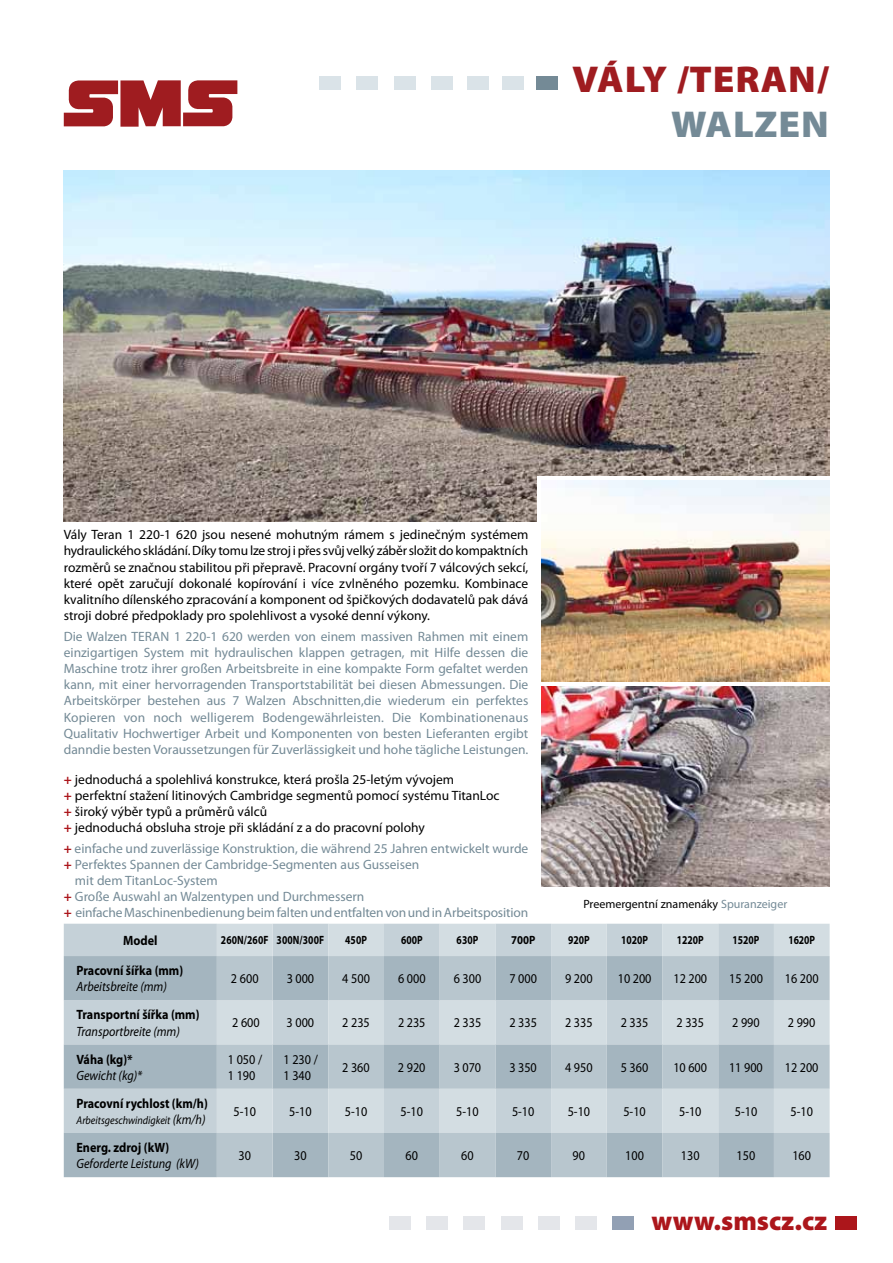
<style>
.page{position:relative;width:893px;height:1263px;background:#fff}
.page>*{position:absolute;margin:0;border:0;box-sizing:border-box;transform-origin:0 0}
.t1{font:900 37.5px "Myriad Pro";letter-spacing:.02em;color:#9f1c20;scale:1.05 1}
.t2{font:900 37.5px "Myriad Pro";letter-spacing:.02em;color:#748a96;scale:1.05 1}
.t3{font:900 27px "Myriad Pro";color:#ac161b}
.t4{font:13.5px/16.2px "Myriad Pro";color:#748a96;text-align:justify}
.t5{font:13.5px/16.2px "Myriad Pro";color:#000;text-align:justify}
.t6{font:13.5px/16.2px "Myriad Pro";color:#000;scale:.9 1}
.t7{font:700 13.5px "Myriad Pro";color:#000;scale:.9 1}
.t8{font:italic 13.5px "Myriad Pro";color:#000;scale:.9 1}
.t9{font:700 12px "Myriad Pro";color:#000;scale:.8 1}
.t10{font:12px "Myriad Pro";color:#000}
.t11{font:700 12px "Myriad Pro";color:#000;scale:.9 1}
.t12{font:italic 11.25px "Myriad Pro";color:#000;scale:.9 1}
.s1{font-weight:700;color:#ac161b}
.s2{color:#748a96}
.s3{font-size:13.5px}
</style>
<div class="page">
<svg style="left:64px;top:80px;width:173px;height:47px"></svg>
<div style="left:835px;top:1216px;width:21px;height:14px;background:#ac161b"></div>
<div style="left:575px;top:1216px;width:22px;height:13px;background:#e4e6ea"></div>
<div style="left:538px;top:1216px;width:21px;height:13px;background:#e4e6ea"></div>
<div style="left:613px;top:1216px;width:21px;height:13px;background:#92a0b4"></div>
<div style="left:463px;top:1216px;width:22px;height:13px;background:#e4e6ea"></div>
<div style="left:426px;top:1216px;width:21px;height:13px;background:#e4e6ea"></div>
<div style="left:501px;top:1216px;width:21px;height:13px;background:#e4e6ea"></div>
<div style="left:389px;top:1216px;width:21px;height:14px;background:#e4e6ea"></div>
<div style="left:502px;top:77px;width:21px;height:13px;background:#dae3e8"></div>
<div style="left:394px;top:77px;width:22px;height:13px;background:#dae3e8"></div>
<div style="left:537px;top:77px;width:21px;height:13px;background:#748a96"></div>
<div style="left:432px;top:77px;width:21px;height:13px;background:#dae3e8"></div>
<div style="left:468px;top:77px;width:21px;height:13px;background:#dae3e8"></div>
<div style="left:64px;top:924px;width:153px;height:32px;background:#c5d1d8"></div>
<svg style="left:217px;top:924px;width:613px;height:32px;background:#ccd7dd"></svg>
<svg style="left:64px;top:956px;width:153px;height:221px;background:#b1c0c9"></svg>
<svg style="left:217px;top:956px;width:613px;height:221px;background:#bbc8d0"></svg>
<img style="left:64px;top:170px;width:765px;height:352px">
<div style="left:537px;top:476px;width:328px;height:170px;background:#fff"></div>
<img style="left:541px;top:481px;width:288px;height:200px">
<img style="left:541px;top:686px;width:288px;height:200px">
<div style="left:319px;top:77px;width:21px;height:13px;background:#dae3e8"></div>
<div style="left:356px;top:77px;width:22px;height:13px;background:#dae3e8"></div>
<h1 class="t1" style="left:572px;top:58px;width:246px">vály /teran/</h1>
<h1 class="t2" style="left:671px;top:103px;width:147px">WalzeN</h1>
<p class="t5" style="left:64px;top:526px;width:466px">Vály Teran 1 220-1 620 jsou nesené mohutným rámem s jedinečným systémem hydraulického skládání. Díky tomu lze stroj i přes svůj velký záběr složit do kompaktních rozměrů se značnou stabilitou při přepravě. Pracovní orgány tvoří 7 válcových sekcí, které opět zaručují dokonalé kopírování i více zvlněného pozemku. Kombinace kvalitního dílenského zpracování a komponent od špičkových dodavatelů pak dává stroji dobré předpoklady pro spolehlivost a vysoké denní výkony.</p>
<p class="t4" style="left:64px;top:628px;width:466px">Die Walzen TERAN 1 220-1 620 werden von einem massiven Rahmen mit einem einzigartigen System mit hydraulischen klappen getragen, mit Hilfe dessen die Maschine trotz ihrer großen Arbeitsbreite in eine kompakte Form gefaltet werden kann, mit einer hervorragenden Transportstabilität bei diesen Abmessungen. Die Arbeitskörper bestehen aus 7 Walzen Abschnitten,die wiederum ein perfektes Kopieren von noch welligerem Bodengewährleisten. Die Kombinationenaus Qualitativ Hochwertiger Arbeit und Komponenten von besten Lieferanten ergibt danndie besten Voraussetzungen für Zuverlässigkeit und hohe tägliche Leistungen.</p>
<p class="t5" style="left:64px;top:771px;width:437px;text-align:left"><span class="s1">+</span> jednoduchá a spolehlivá konstrukce, která prošla 25-letým vývojem<br><span class="s1">+</span> perfektní stažení litinových Cambridge segmentů pomocí systému TitanLoc <span class="s1">+</span> široký výběr typů a průměrů válců<br><span class="s1">+</span> jednoduchá obsluha stroje při skládání z a do pracovní polohy</p>
<p class="t4" style="left:64px;top:840px;width:466px"><span class="s1">+</span> einfache und zuverlässige Konstruktion, die während 25 Jahren entwickelt wurde</p>
<p class="t4" style="left:64px;top:856px;width:357px"><span class="s1">+</span> Perfektes Spannen der Cambridge-Segmenten aus Gusseisen</p>
<p class="t4" style="left:75px;top:872px;width:144px">mit dem TitanLoc-System</p>
<p class="t4" style="left:64px;top:888px;width:302px"><span class="s1">+</span> Große Auswahl an Walzentypen und Durchmessern</p>
<p class="t4" style="left:64px;top:904px;width:466px"><span class="s1">+</span> einfache Maschinenbedienung beim falten und entfalten von und in Arbeitsposition</p>
<p class="t7" style="left:123px;top:931px;width:40px">Model</p>
<p class="t9" style="left:221px;top:932px;width:131px">260N/260F 300N/300F</p>
<p class="t9" style="left:345px;top:932px;width:29px">450P</p>
<p class="t9" style="left:401px;top:932px;width:28px">600P</p>
<p class="t9" style="left:457px;top:932px;width:29px">630P</p>
<p class="t11" style="left:511px;top:932px;width:28px">700P</p>
<p class="t9" style="left:568px;top:932px;width:28px">920P</p>
<p class="t9" style="left:621px;top:932px;width:35px">1020P</p>
<p class="t9" style="left:677px;top:932px;width:35px">1220P</p>
<p class="t9" style="left:733px;top:932px;width:35px">1520P</p>
<p class="t9" style="left:788px;top:932px;width:35px">1620P</p>
<p class="t7" style="left:77px;top:962px;width:120px">Pracovní šířka (mm)</p>
<p class="t8" style="left:77px;top:978px;width:102px">Arbeitsbreite (mm)</p>
<p class="t10" style="left:583px;top:896px;width:205px">Preemergentní znamenáky <span class="s2">Spuranzeiger</span></p>
<p class="t6" style="left:231px;top:970px;width:33px">2 600</p>
<p class="t6" style="left:287px;top:970px;width:32px">3 000</p>
<p class="t6" style="left:342px;top:970px;width:33px">4 500</p>
<p class="t6" style="left:398px;top:970px;width:32px">6 000</p>
<p class="t6" style="left:454px;top:970px;width:32px">6 300</p>
<p class="t6" style="left:509px;top:970px;width:32px">7 000</p>
<p class="t6" style="left:565px;top:970px;width:32px">9 200</p>
<p class="t6" style="left:618px;top:970px;width:39px">10 200</p>
<p class="t6" style="left:673px;top:970px;width:39px">12 200</p>
<p class="t6" style="left:729px;top:970px;width:39px">15 200</p>
<p class="t6" style="left:785px;top:970px;width:39px">16 200</p>
<p class="t7" style="left:76px;top:1006px;width:138px">Transportní šířka (mm)</p>
<p class="t8" style="left:76px;top:1023px;width:116px">Transportbreite (mm)</p>
<p class="t7" style="left:76px;top:1050px;width:64px">Váha (kg)*</p>
<p class="t8" style="left:76px;top:1067px;width:75px">Gewicht (kg)*</p>
<p class="t7" style="left:76px;top:1094px;width:148px">Pracovní rychlost (km/h)</p>
<p class="t12" style="left:77px;top:1113px;width:145px">Arbeitsgeschwindigkeit <span class="s3">(km/h)</span></p>
<p class="t7" style="left:76px;top:1139px;width:105px">Energ. zdroj (kW)</p>
<p class="t8" style="left:76px;top:1155px;width:138px">Geforderte Leistung (kW)</p>
<p class="t6" style="left:232px;top:1015px;width:32px">2 600</p>
<p class="t6" style="left:287px;top:1015px;width:32px">3 000</p>
<p class="t6" style="left:342px;top:1015px;width:32px">2 235</p>
<p class="t6" style="left:398px;top:1015px;width:32px">2 235</p>
<p class="t6" style="left:454px;top:1015px;width:32px">2 335</p>
<p class="t6" style="left:509px;top:1015px;width:32px">2 335</p>
<p class="t6" style="left:565px;top:1015px;width:32px">2 335</p>
<p class="t6" style="left:621px;top:1015px;width:32px">2 335</p>
<p class="t6" style="left:676px;top:1015px;width:32px">2 335</p>
<p class="t6" style="left:732px;top:1015px;width:32px">2 990</p>
<p class="t6" style="left:788px;top:1015px;width:32px">2 990</p>
<p class="t6" style="left:228px;top:1051px;width:40px">1 050 /<br>1 190</p>
<p class="t6" style="left:284px;top:1051px;width:40px">1 230 /<br>1 340</p>
<p class="t6" style="left:342px;top:1059px;width:32px">2 360</p>
<p class="t6" style="left:398px;top:1059px;width:32px">2 920</p>
<p class="t6" style="left:454px;top:1059px;width:32px">3 070</p>
<p class="t6" style="left:509px;top:1059px;width:32px">3 350</p>
<p class="t6" style="left:565px;top:1059px;width:32px">4 950</p>
<p class="t6" style="left:621px;top:1059px;width:32px">5 360</p>
<p class="t6" style="left:673px;top:1059px;width:39px">10 600</p>
<p class="t6" style="left:729px;top:1059px;width:39px">11 900</p>
<p class="t6" style="left:785px;top:1059px;width:39px">12 200</p>
<p class="t6" style="left:233px;top:1103px;width:26px">5-10</p>
<p class="t6" style="left:289px;top:1103px;width:26px">5-10</p>
<p class="t6" style="left:345px;top:1103px;width:26px">5-10</p>
<p class="t6" style="left:401px;top:1103px;width:26px">5-10</p>
<p class="t6" style="left:456px;top:1103px;width:26px">5-10</p>
<p class="t6" style="left:512px;top:1103px;width:26px">5-10</p>
<p class="t6" style="left:568px;top:1103px;width:26px">5-10</p>
<p class="t6" style="left:623px;top:1103px;width:26px">5-10</p>
<p class="t6" style="left:679px;top:1103px;width:26px">5-10</p>
<p class="t6" style="left:735px;top:1103px;width:26px">5-10</p>
<p class="t6" style="left:790px;top:1103px;width:26px">5-10</p>
<p class="t6" style="left:238px;top:1147px;width:15px">30</p>
<p class="t6" style="left:294px;top:1147px;width:15px">30</p>
<p class="t6" style="left:350px;top:1147px;width:15px">50</p>
<p class="t6" style="left:406px;top:1147px;width:15px">60</p>
<p class="t6" style="left:461px;top:1147px;width:15px">60</p>
<p class="t6" style="left:517px;top:1147px;width:15px">70</p>
<p class="t6" style="left:573px;top:1147px;width:15px">90</p>
<p class="t6" style="left:625px;top:1147px;width:22px">100</p>
<p class="t6" style="left:681px;top:1147px;width:22px">130</p>
<p class="t6" style="left:737px;top:1147px;width:22px">150</p>
<p class="t6" style="left:792px;top:1147px;width:22px">160</p>
<h2 class="t3" style="left:651px;top:1206px;width:177px">www.smscz.cz</h2>
</div>
